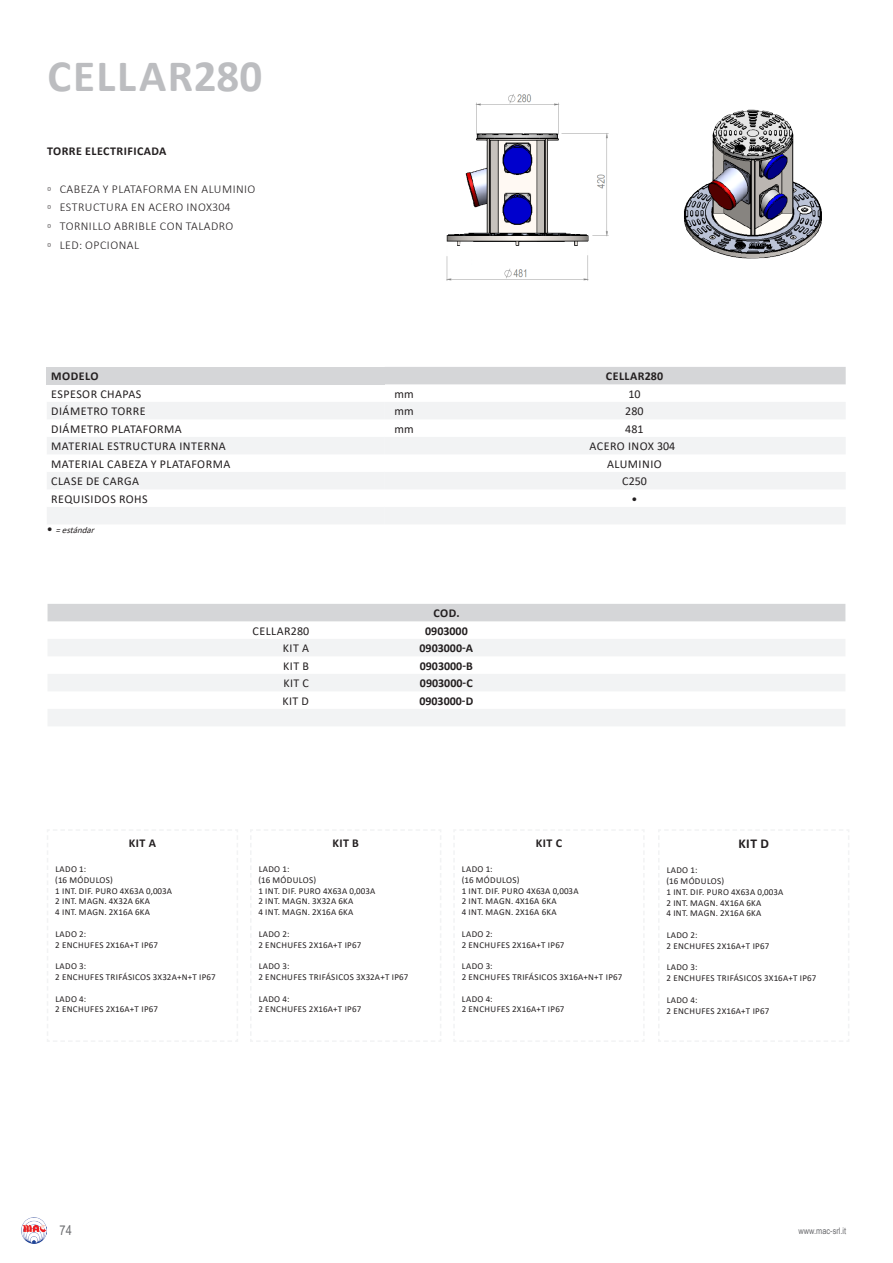
<style>
.page{position:relative;width:893px;height:1263px;background:#fff}
.page>*{position:absolute;margin:0;border:0;box-sizing:border-box;transform-origin:0 0}
.Capitoli_x_sommario{font:700 45px "Calibri";letter-spacing:.03em;color:#bcbdc0}
.t1{font:700 13.5px "Calibri";color:#231f20}
.Sfondo{font:13.5px "Arial Narrow";color:#6c6d70}
.Tabelle{font:12px "Calibri";letter-spacing:.04em;color:#231f20}
.t2{font:300 12px "Calibri";letter-spacing:.04em;color:#231f20}
.Tabella_Neutro_CODIC{font:700 12px "Calibri";color:#231f20}
.Tabelle_NEUTRO_MAIUS{font:12px "Calibri";letter-spacing:.04em;color:#231f20}
.Tab_Acc_SX{font:700 12px "Calibri";letter-spacing:.04em;color:#231f20}
.Caratteristiche_DX{font:12px "Calibri";letter-spacing:.03em;color:#231f20}
.Tabella_Neutro_CODIC-2{font:700 12px "Calibri";letter-spacing:.04em;color:#231f20}
.Tabelle-2{font:700 12px "Calibri";letter-spacing:.04em;color:#231f20}
.t3{font:9px "Calibri";letter-spacing:.04em;color:#231f20}
.t4{font:9px "Arial Narrow";color:#6c6d70}
.Tabelle-3{font:italic 9px "Calibri";color:#231f20}
.s1{font-weight:400}
.s2{font-style:normal;font-size:12px}
</style>
<div class="page">
<svg style="left:47px;top:830px;width:191px;height:212px"></svg>
<svg style="left:250px;top:830px;width:191px;height:212px"></svg>
<svg style="left:658px;top:830px;width:191px;height:212px"></svg>
<img style="left:684px;top:109px;width:138px;height:150px">
<img style="left:446px;top:94px;width:163px;height:187px">
<svg style="left:454px;top:830px;width:190px;height:212px"></svg>
<img style="left:21px;top:1218px;width:26px;height:25px">
<div style="left:385px;top:367px;width:461px;height:17px;background:#d5d6d8"></div>
<svg style="left:385px;top:402px;width:460px;height:122px;fill:#f2f3f4"></svg>
<div style="left:47px;top:367px;width:338px;height:17px;background:#d5d6d8"></div>
<svg style="left:47px;top:402px;width:338px;height:52px"></svg>
<svg style="left:47px;top:472px;width:338px;height:52px"></svg>
<div style="left:48px;top:604px;width:797px;height:17px;background:#d5d6d8"></div>
<svg style="left:48px;top:639px;width:797px;height:87px;fill:#f2f3f4"></svg>
<p class="Capitoli_x_sommario" style="left:48px;top:44px;width:216px">CELLAR280</p>
<p class="Tab_Acc_SX" style="left:47px;top:143px;width:121px">TORRE ELECTRIFICADA</p>
<p class="t2" style="left:47px;top:181px;width:210px"><span class="s1">▫</span> CABEZA Y PLATAFORMA EN ALUMINIO</p>
<p class="t2" style="left:47px;top:200px;width:185px"><span class="s1">▫</span> ESTRUCTURA EN ACERO INOX304</p>
<p class="t2" style="left:47px;top:218px;width:188px"><span class="s1">▫</span> TORNILLO ABRIBLE CON TALADRO</p>
<p class="t2" style="left:47px;top:237px;width:94px"><span class="s1">▫</span> LED: OPCIONAL</p>
<p class="Tabelle-2" style="left:51px;top:368px;width:49px">MODELO</p>
<p class="Tabelle" style="left:51px;top:385px;width:92px">ESPESOR CHAPAS</p>
<p class="Tabelle" style="left:51px;top:403px;width:96px">DIÁMETRO TORRE</p>
<p class="Tabelle" style="left:51px;top:420px;width:132px">DIÁMETRO PLATAFORMA</p>
<p class="Tabelle" style="left:51px;top:438px;width:176px">MATERIAL ESTRUCTURA INTERNA</p>
<p class="Tabelle" style="left:51px;top:455px;width:181px">MATERIAL CABEZA Y PLATAFORMA</p>
<p class="Tabelle" style="left:51px;top:473px;width:89px">CLASE DE CARGA</p>
<p class="Tabelle" style="left:51px;top:490px;width:98px">REQUISIDOS ROHS</p>
<p class="Tabelle-3" style="left:47px;top:524px;width:52px"><span class="s2">•</span> =estándar</p>
<p class="Tabella_Neutro_CODIC-2" style="left:606px;top:368px;width:59px">CELLAR280</p>
<p class="Tabelle" style="left:394px;top:385px;width:21px">mm</p>
<p class="Tabelle_NEUTRO_MAIUS" style="left:628px;top:385px;width:14px">10</p>
<p class="Tabelle" style="left:394px;top:403px;width:21px">mm</p>
<p class="Tabelle_NEUTRO_MAIUS" style="left:625px;top:403px;width:20px">280</p>
<p class="Tabelle" style="left:394px;top:420px;width:21px">mm</p>
<p class="Tabelle_NEUTRO_MAIUS" style="left:625px;top:420px;width:20px">481</p>
<p class="Caratteristiche_DX" style="left:590px;top:438px;width:87px">ACERO INOX 304</p>
<p class="Tabelle_NEUTRO_MAIUS" style="left:607px;top:455px;width:56px">ALUMINIO</p>
<p class="Tabella_Neutro_CODIC" style="left:434px;top:605px;width:28px">COD.</p>
<p class="Tabelle_NEUTRO_MAIUS" style="left:622px;top:473px;width:26px">C250</p>
<p class="Tabelle_NEUTRO_MAIUS" style="left:631px;top:490px;width:7px">•</p>
<p class="Tabelle_NEUTRO_MAIUS" style="left:253px;top:622px;width:58px">CELLAR280</p>
<p class="Tabella_Neutro_CODIC" style="left:425px;top:622px;width:44px">0903000</p>
<p class="Tabelle_NEUTRO_MAIUS" style="left:283px;top:640px;width:28px">KIT A</p>
<p class="Tabella_Neutro_CODIC" style="left:419px;top:640px;width:55px">0903000-A</p>
<p class="Tabelle_NEUTRO_MAIUS" style="left:283px;top:657px;width:27px">KIT B</p>
<p class="Tabella_Neutro_CODIC" style="left:420px;top:657px;width:55px">0903000-B</p>
<p class="Tabelle_NEUTRO_MAIUS" style="left:283px;top:675px;width:27px">KIT C</p>
<p class="Tabella_Neutro_CODIC" style="left:420px;top:675px;width:54px">0903000-C</p>
<p class="Tabelle_NEUTRO_MAIUS" style="left:282px;top:692px;width:28px">KIT D</p>
<p class="Tabella_Neutro_CODIC" style="left:419px;top:692px;width:56px">0903000-D</p>
<p class="Tab_Acc_SX" style="left:129px;top:834px;width:29px">KIT A</p>
<p class="t3" style="left:55px;top:863px;width:32px">LADO 1:</p>
<p class="t3" style="left:55px;top:873px;width:59px">(16 MÓDULOS)</p>
<p class="t3" style="left:55px;top:884px;width:118px">1 INT. DIF. PURO 4X63A 0,003A</p>
<p class="t3" style="left:55px;top:895px;width:96px">2 INT. MAGN. 4X32A 6KA</p>
<p class="t3" style="left:55px;top:906px;width:96px">4 INT. MAGN. 2X16A 6KA</p>
<p class="t3" style="left:55px;top:927px;width:32px">LADO 2:</p>
<p class="t3" style="left:55px;top:938px;width:104px">2 ENCHUFES 2X16A+T IP67</p>
<p class="t3" style="left:55px;top:960px;width:32px">LADO 3:</p>
<p class="t3" style="left:55px;top:971px;width:162px">2 ENCHUFES TRIFÁSICOS 3X32A+N+T IP67</p>
<p class="t3" style="left:55px;top:992px;width:32px">LADO 4:</p>
<p class="t3" style="left:55px;top:1003px;width:104px">2 ENCHUFES 2X16A+T IP67</p>
<p class="Tab_Acc_SX" style="left:332px;top:834px;width:28px">KIT B</p>
<p class="t3" style="left:259px;top:863px;width:32px">LADO 1:</p>
<p class="t3" style="left:259px;top:873px;width:59px">(16 MÓDULOS)</p>
<p class="t3" style="left:259px;top:884px;width:118px">1 INT. DIF. PURO 4X63A 0,003A</p>
<p class="t3" style="left:259px;top:895px;width:96px">2 INT. MAGN. 3X32A 6KA</p>
<p class="t3" style="left:259px;top:906px;width:96px">4 INT. MAGN. 2X16A 6KA</p>
<p class="t3" style="left:259px;top:927px;width:32px">LADO 2:</p>
<p class="t3" style="left:259px;top:938px;width:104px">2 ENCHUFES 2X16A+T IP67</p>
<p class="t3" style="left:259px;top:960px;width:32px">LADO 3:</p>
<p class="t3" style="left:259px;top:971px;width:151px">2 ENCHUFES TRIFÁSICOS 3X32A+T IP67</p>
<p class="t3" style="left:259px;top:992px;width:32px">LADO 4:</p>
<p class="t3" style="left:259px;top:1003px;width:104px">2 ENCHUFES 2X16A+T IP67</p>
<p class="Tab_Acc_SX" style="left:536px;top:834px;width:28px">KIT C</p>
<p class="t3" style="left:462px;top:863px;width:32px">LADO 1:</p>
<p class="t3" style="left:462px;top:873px;width:59px">(16 MÓDULOS)</p>
<p class="t3" style="left:462px;top:884px;width:118px">1 INT. DIF. PURO 4X63A 0,003A</p>
<p class="t3" style="left:462px;top:895px;width:96px">2 INT. MAGN. 4X16A 6KA</p>
<p class="t3" style="left:462px;top:906px;width:96px">4 INT. MAGN. 2X16A 6KA</p>
<p class="t3" style="left:462px;top:927px;width:32px">LADO 2:</p>
<p class="t3" style="left:462px;top:938px;width:104px">2 ENCHUFES 2X16A+T IP67</p>
<p class="t3" style="left:462px;top:960px;width:32px">LADO 3:</p>
<p class="t3" style="left:462px;top:971px;width:162px">2 ENCHUFES TRIFÁSICOS 3X16A+N+T IP67</p>
<p class="t3" style="left:462px;top:992px;width:32px">LADO 4:</p>
<p class="t3" style="left:462px;top:1003px;width:104px">2 ENCHUFES 2X16A+T IP67</p>
<p class="t1" style="left:738px;top:834px;width:32px">KIT D</p>
<p class="t3" style="left:667px;top:864px;width:32px">LADO 1:</p>
<p class="t3" style="left:667px;top:875px;width:59px">(16 MÓDULOS)</p>
<p class="t3" style="left:667px;top:885px;width:118px">1 INT. DIF. PURO 4X63A 0,003A</p>
<p class="t3" style="left:667px;top:896px;width:96px">2 INT. MAGN. 4X16A 6KA</p>
<p class="t3" style="left:667px;top:907px;width:96px">4 INT. MAGN. 2X16A 6KA</p>
<p class="t3" style="left:667px;top:929px;width:32px">LADO 2:</p>
<p class="t3" style="left:667px;top:939px;width:104px">2 ENCHUFES 2X16A+T IP67</p>
<p class="t3" style="left:667px;top:961px;width:32px">LADO 3:</p>
<p class="t3" style="left:667px;top:972px;width:151px">2 ENCHUFES TRIFÁSICOS 3X16A+T IP67</p>
<p class="t3" style="left:667px;top:993px;width:32px">LADO 4:</p>
<p class="t3" style="left:667px;top:1004px;width:104px">2 ENCHUFES 2X16A+T IP67</p>
<p class="Sfondo" style="left:60px;top:1221px;width:14px">74</p>
<p class="t4" style="left:799px;top:1224px;width:49px">www.mac-srl.it</p>
</div>
